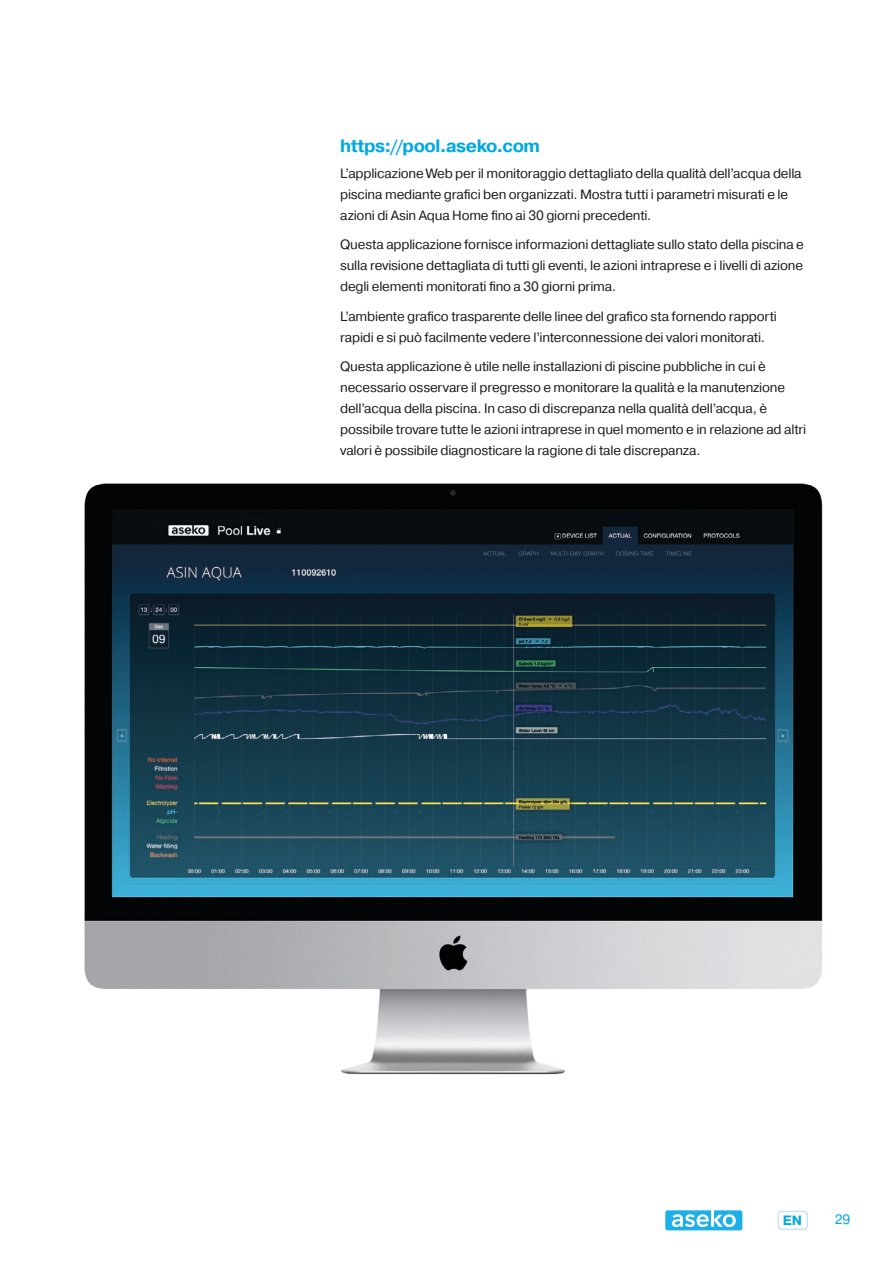
<style>
.page{position:relative;width:893px;height:1263px;background:#fff}
.page>*{position:absolute;margin:0;border:0;box-sizing:border-box;transform-origin:0 0}
.Nadpis_3{font:700 18px "Pragmatica";letter-spacing:-.025em;color:#00a8e3}
.t1{font:13.5px/21px "Pragmatica";letter-spacing:-.015em;color:#1d1d1b}
.t2{font:700 13.5px "Pragmatica";color:#00a8e3}
.t3{font:13.5px "Pragmatica";color:#00a8e3}
</style>
<div class="page">
<div style="left:777px;top:1211px;width:31px;height:19px;border:2px solid #c7e2f4;border-radius:4px"></div>
<svg style="left:665px;top:1210px;width:77px;height:20px"></svg>
<img style="left:84px;top:483px;width:739px;height:592px">
<p class="Nadpis_3" style="left:340px;top:134px;width:201px">https://pool.aseko.com</p>
<p class="t1" style="left:340px;top:163px;width:463px">L’applicazione Web per il monitoraggio dettagliato della qualità dell’acqua della piscina mediante grafici ben organizzati. Mostra tutti i parametri misurati e le azioni di Asin Aqua Home fino ai 30 giorni precedenti.</p>
<p class="t1" style="left:340px;top:234px;width:465px;text-align:justify">Questa applicazione fornisce informazioni dettagliate sullo stato della piscina e sulla revisione dettagliata di tutti gli eventi, le azioni intraprese e i livelli di azione degli elementi monitorati fino a 30 giorni prima.</p>
<p class="t1" style="left:340px;top:306px;width:438px">L’ambiente grafico trasparente delle linee del grafico sta fornendo rapporti rapidi e si può facilmente vedere l’interconnessione dei valori monitorati.</p>
<p class="t1" style="left:340px;top:356px;width:468px">Questa applicazione è utile nelle installazioni di piscine pubbliche in cui è necessario osservare il pregresso e monitorare la qualità e la manutenzione dell’acqua della piscina. In caso di discrepanza nella qualità dell’acqua, è possibile trovare tutte le azioni intraprese in quel momento e in relazione ad altri valori è possibile diagnosticare la ragione di tale discrepanza.</p>
<p class="t2" style="left:783px;top:1212px;width:21px">EN</p>
<p class="t3" style="left:835px;top:1211px;width:17px">29</p>
</div>
